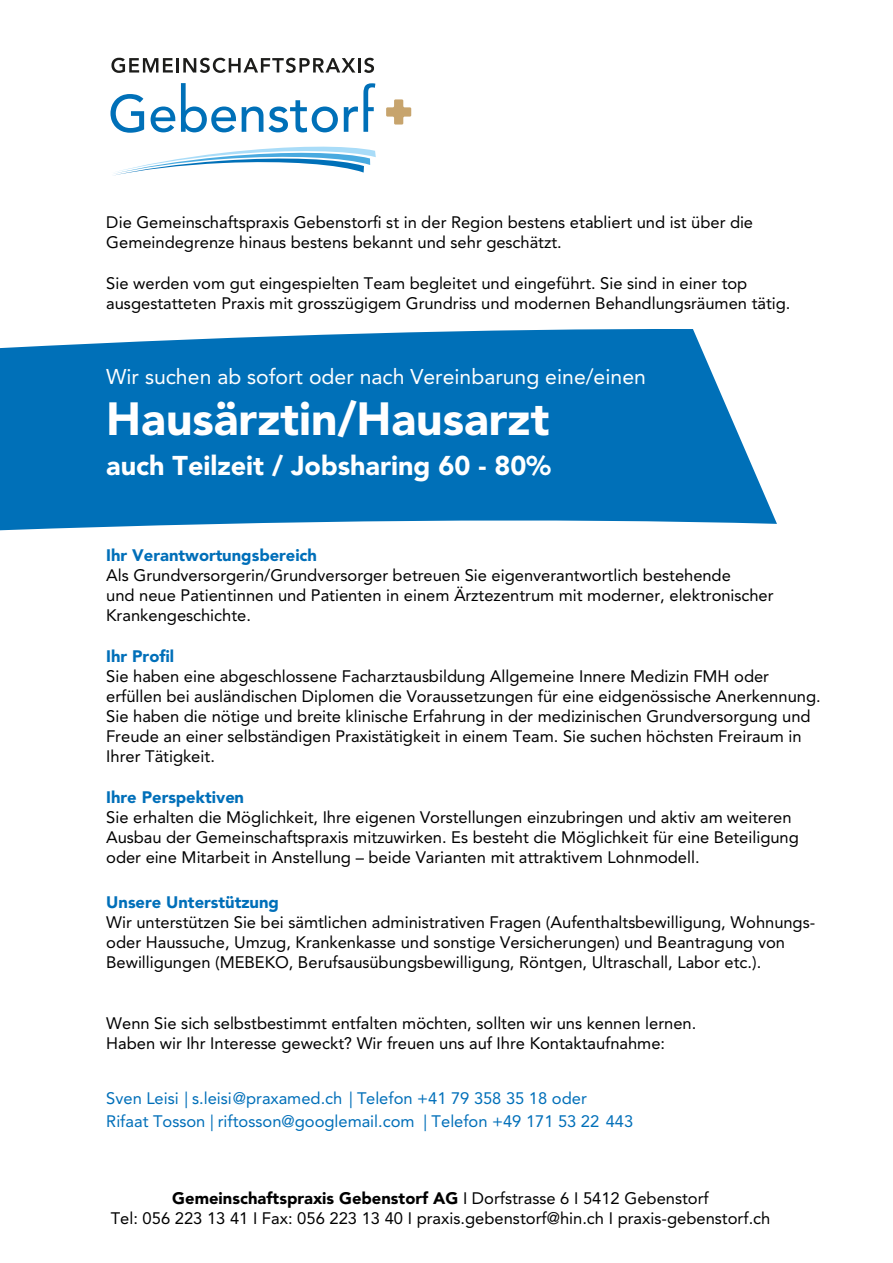
<style>
.page{position:relative;width:893px;height:1263px;background:#fff}
.page>*{position:absolute;margin:0;border:0;box-sizing:border-box;transform-origin:0 0}
.t1{font:900 46.2px "Avenir LT Std";color:#fff}
.t2{font:900 27px "Avenir LT Std";color:#fff}
.t3{font:21.15px "Avenir LT Std";color:#fff}
.t4{font:16.5px/20px "Avenir LT Std";color:#000}
.t5{font:16.5px "Avenir LT Std";color:#006fb9}
.t6{font:900 16.5px "Avenir LT Std";color:#006fb9}
.s1{font-weight:900}
</style>
<div class="page">
<svg style="left:0;top:329px;width:777px;height:201px;background:#1d80c0"></svg>
<svg style="left:111px;top:58px;width:62px;height:15px"></svg>
<hr style="left:176px;top:58px;width:3px;height:15px;background:#1d1d1b">
<svg style="left:183px;top:58px;width:172px;height:15px"></svg>
<hr style="left:358px;top:58px;width:3px;height:15px;background:#1d1d1b">
<svg style="left:364px;top:58px;width:10px;height:15px"></svg>
<svg style="left:386px;top:99px;width:25px;height:26px"></svg>
<svg style="left:114px;top:146px;width:262px;height:30px"></svg>
<svg style="left:110px;top:83px;width:265px;height:50px"></svg>
<p class="t4" style="left:106px;top:212px;width:648px">Die Gemeinschaftspraxis Gebenstorfi st in der Region bestens etabliert und ist über die<br>Gemeindegrenze hinaus bestens bekannt und sehr geschätzt.</p>
<p class="t4" style="left:106px;top:273px;width:686px">Sie werden vom gut eingespielten Team begleitet und eingeführt. Sie sind in einer top ausgestatteten Praxis mit grosszügigem Grundriss und modernen Behandlungsräumen tätig.</p>
<p class="t3" style="left:106px;top:364px;width:541px">Wir suchen ab sofort oder nach Vereinbarung eine/einen</p>
<h1 class="t1" style="left:106px;top:391px;width:445px">Hausärztin/Hausarzt</h1>
<h2 class="t2" style="left:106px;top:449px;width:446px">auch Teilzeit / Jobsharing 60 - 80%</h2>
<p class="t6" style="left:106px;top:545px;width:212px">Ihr Verantwortungsbereich</p>
<p class="t4" style="left:106px;top:565px;width:669px">Als Grundversorgerin/Grundversorger betreuen Sie eigenverantwortlich bestehende<br>und neue Patientinnen und Patienten in einem Ärztezentrum mit moderner, elektronischer<br>Krankengeschichte.</p>
<p class="t6" style="left:106px;top:646px;width:69px">Ihr Profil</p>
<p class="t4" style="left:106px;top:667px;width:716px">Sie haben eine abgeschlossene Facharztausbildung Allgemeine Innere Medizin FMH oder erfüllen bei ausländischen Diplomen die Voraussetzungen für eine eidgenössische Anerkennung.<br>Sie haben die nötige und breite klinische Erfahrung in der medizinischen Grundversorgung und Freude an einer selbständigen Praxistätigkeit in einem Team. Sie suchen höchsten Freiraum in Ihrer Tätigkeit.</p>
<p class="t6" style="left:106px;top:787px;width:139px">Ihre Perspektiven</p>
<p class="t4" style="left:106px;top:808px;width:694px">Sie erhalten die Möglichkeit, Ihre eigenen Vorstellungen einzubringen und aktiv am weiteren<br>Ausbau der Gemeinschaftspraxis mitzuwirken. Es besteht die Möglichkeit für eine Beteiligung oder eine Mitarbeit in Anstellung – beide Varianten mit attraktivem Lohnmodell.</p>
<p class="t6" style="left:106px;top:892px;width:174px">Unsere Unterstützung</p>
<p class="t4" style="left:106px;top:912px;width:711px">Wir unterstützen Sie bei sämtlichen administrativen Fragen (Aufenthaltsbewilligung, Wohnungs&shy;oder Haussuche, Umzug, Krankenkasse und sonstige Versicherungen) und Beantragung von<br>Bewilligungen (MEBEKO, Berufsausübungsbewilligung, Röntgen, Ultraschall, Labor etc.).</p>
<p class="t4" style="left:106px;top:1013px;width:592px">Wenn Sie sich selbstbestimmt entfalten möchten, sollten wir uns kennen lernen.<br>Haben wir Ihr Interesse geweckt? Wir freuen uns auf Ihre Kontaktaufnahme:</p>
<p class="t5" style="left:106px;top:1089px;width:482px">Sven Leisi | s.leisi@praxamed.ch | Telefon +41 79 358 35 18 oder</p>
<p class="t5" style="left:106px;top:1111px;width:529px">Rifaat Tosson | riftosson@googlemail.com | Telefon +49 171 53 22 443</p>
<p class="t4" style="left:111px;top:1189px;width:661px;text-align:center"><span class="s1">Gemeinschaftspraxis Gebenstorf AG</span> I Dorfstrasse 6 I 5412 Gebenstorf<br>Tel: 056 223 13 41 I Fax: 056 223 13 40 I praxis.gebenstorf@hin.ch I praxis-gebenstorf.ch</p>
</div>
